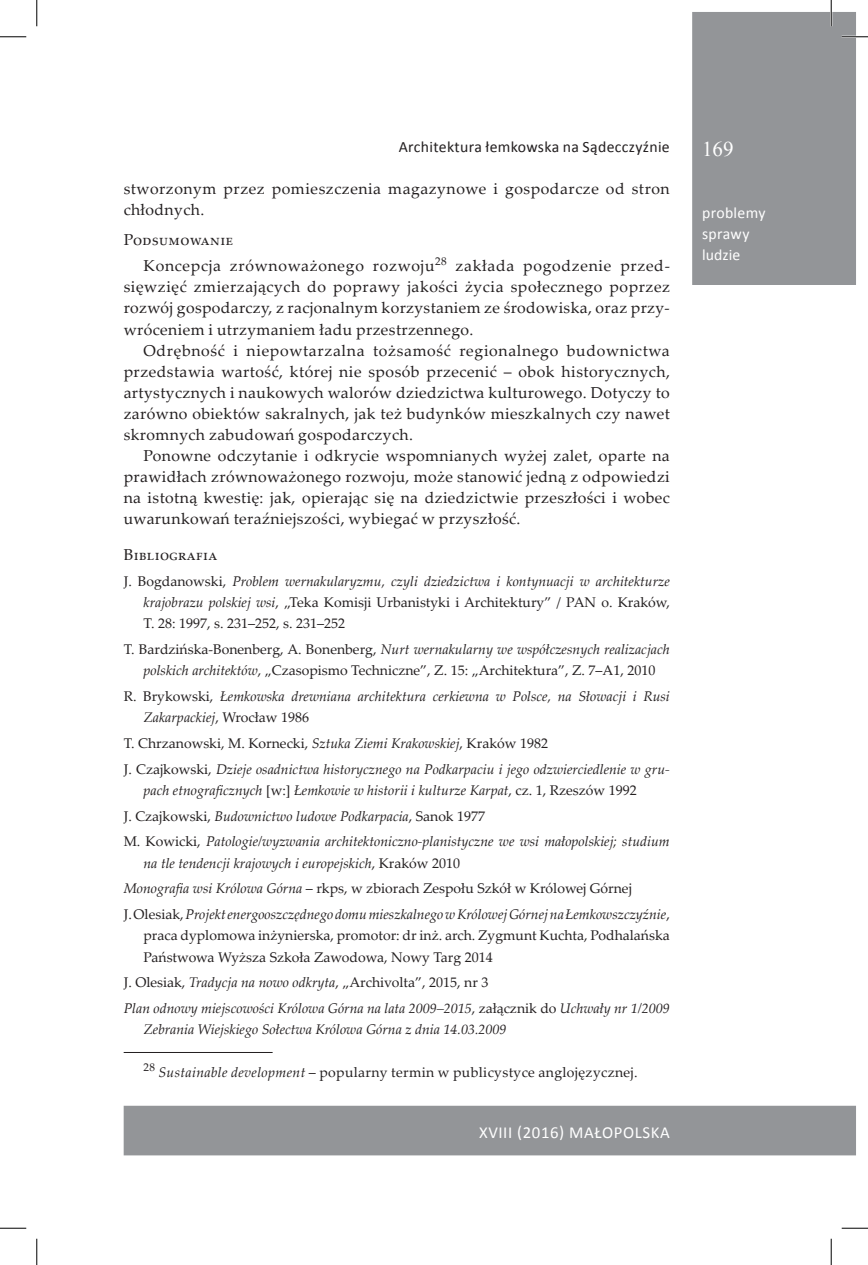
<style>
.page{position:relative;width:868px;height:1265px;background:#fff}
.page>*{position:absolute;margin:0;border:0;box-sizing:border-box;transform-origin:0 0}
.t1{font:21px "Times New Roman";color:#fff}
.t2{font:16.8px "Calibri";letter-spacing:.035em;color:#fff}
.tekst_glowny{font:15.75px/21px "Palatino Linotype";letter-spacing:.025em;color:#231f20;text-align:justify}
.przypis{font:15.75px/21px "Palatino Linotype";letter-spacing:.035em;color:#231f20}
.t3{font:15.75px "Calibri";letter-spacing:.02em;color:#231f20}
.tytuł_I_rzędu_w_arty{font:15.75px "Palatino Linotype";letter-spacing:.025em;color:#231f20}
.t4{font:15.75px/21px "Calibri";letter-spacing:.015em;color:#fff}
.No_Spacing{font:14px/21px "Palatino Linotype";color:#231f20;text-align:justify}
.No_Spacing-2{font:italic 14px/21px "Palatino Linotype";color:#231f20}
.przypis-2{font:14px "Palatino Linotype";letter-spacing:.025em;color:#231f20}
.przypis-3{font:11.2px "Palatino Linotype";color:#231f20}
.s1{font-style:italic}
.s2{font-style:normal}
</style>
<div class="page">
<div style="left:692px;top:13px;width:162px;height:271px;background:#939598"></div>
<div style="left:692px;top:12px;width:163px;height:273px;border:2px solid #939598"></div>
<div style="left:124px;top:1106px;width:730px;height:48px;background:#939598"></div>
<div style="left:124px;top:1105px;width:731px;height:50px;border:2px solid #939598"></div>
<hr style="left:124px;top:1051px;width:148px;height:1px;background:#231f20">
<hr style="left:841px;top:36px;width:26px;height:2px;background:#fff">
<hr style="left:829px;top:0;width:3px;height:26px;background:#fff">
<svg style="left:0;top:36px;width:26px;height:1px"></svg>
<svg style="left:841px;top:36px;width:26px;height:1px"></svg>
<svg style="left:0;top:1227px;width:26px;height:1px"></svg>
<svg style="left:841px;top:1227px;width:26px;height:1px"></svg>
<svg style="left:36px;top:0;width:1px;height:26px"></svg>
<svg style="left:36px;top:1238px;width:1px;height:26px"></svg>
<svg style="left:830px;top:0;width:1px;height:26px"></svg>
<svg style="left:830px;top:1238px;width:1px;height:26px"></svg>
<p class="t3" style="left:398px;top:137px;width:272px">Architektura łemkowska na Sądecczyźnie</p>
<p class="przypis" style="left:124px;top:177px;width:547px">stworzonym przez pomieszczenia magazynowe i gospodarcze od stron chłodnych.</p>
<p class="tytuł_I_rzędu_w_arty" style="left:124px;top:229px;width:111px">Podsumowanie</p>
<p class="tekst_glowny" style="left:124px;top:255px;width:547px;text-indent:20px">Koncepcja zrównoważonego rozwoju<sup>28</sup> zakłada pogodzenie przed&shy;sięwzięć zmierzających do poprawy jakości życia społecznego poprzez rozwój gospodarczy, z racjonalnym korzystaniem ze środowiska, oraz przy&shy;wróceniem i utrzymaniem ładu przestrzennego.</p>
<p class="tekst_glowny" style="left:124px;top:339px;width:547px;text-indent:20px">Odrębność i niepowtarzalna tożsamość regionalnego budownictwa przedstawia wartość, której nie sposób przecenić – obok historycznych, artystycznych i naukowych walorów dziedzictwa kulturowego. Dotyczy to zarówno obiektów sakralnych, jak też budynków mieszkalnych czy nawet skromnych zabudowań gospodarczych.</p>
<p class="tekst_glowny" style="left:124px;top:444px;width:547px;text-indent:20px">Ponowne odczytanie i odkrycie wspomnianych wyżej zalet, oparte na prawidłach zrównoważonego rozwoju, może stanowić jedną z odpowiedzi na istotną kwestię: jak, opierając się na dziedzictwie przeszłości i wobec uwarunkowań teraźniejszości, wybiegać w przyszłość.</p>
<p class="tytuł_I_rzędu_w_arty" style="left:124px;top:543px;width:95px">Bibliografia</p>
<p class="No_Spacing" style="left:143px;top:569px;width:527px;text-indent:-20px">J. Bogdanowski, <span class="s1">Problem wernakularyzmu, czyli dziedzictwa i kontynuacji w architekturze krajobrazu polskiej wsi</span>, „Teka Komisji Urbanistyki i Architektury” / PAN o. Kraków, T. 28: 1997, s. 231–252, s. 231–252</p>
<p class="No_Spacing" style="left:124px;top:637px;width:547px;text-align:center">T. Bardzińska-Bonenberg, A. Bonenberg, <span class="s1">Nurt wernakularny we współczesnych realizacjach polskich architektów</span>, „Czasopismo Techniczne”, Z. 15: „Architektura”, Z. 7–A1, 2010</p>
<p class="No_Spacing-2" style="left:143px;top:684px;width:527px;text-indent:-20px"><span class="s2">R. Brykowski,</span> Łemkowska drewniana architektura cerkiewna w Polsce, na Słowacji i Rusi<br>Zakarpackiej<span class="s2">, Wrocław 1986</span></p>
<p class="No_Spacing" style="left:124px;top:731px;width:425px">T. Chrzanowski, M. Kornecki, <span class="s1">Sztuka Ziemi Krakowskiej</span>, Kraków 1982</p>
<p class="No_Spacing-2" style="left:143px;top:757px;width:527px;text-indent:-20px"><span class="s2">J. Czajkowski,</span> Dzieje osadnictwa historycznego na Podkarpaciu i jego odzwierciedlenie w gru&shy;pach etnograficznych <span class="s2">[w:]</span> Łemkowie w historii i kulturze Karpat<span class="s2">, cz. 1, Rzeszów 1992</span></p>
<p class="No_Spacing-2" style="left:124px;top:804px;width:363px"><span class="s2">J. Czajkowski,</span> Budownictwo ludowe Podkarpacia<span class="s2">, Sanok 1977</span></p>
<p class="No_Spacing-2" style="left:143px;top:830px;width:527px;text-indent:-20px"><span class="s2">M. Kowicki,</span> Patologie/wyzwania architektoniczno-planistyczne we wsi małopolskiej; studium na tle tendencji krajowych i europejskich<span class="s2">, Kraków 2010</span></p>
<p class="No_Spacing" style="left:124px;top:877px;width:509px"><span class="s1">Monografia wsi Królowa Górna</span> – rkps, w zbiorach Zespołu Szkół w Królowej Górnej</p>
<p class="No_Spacing" style="left:143px;top:903px;width:527px;text-indent:-20px">J.Olesiak, <span class="s1">Projekt energooszczędnego domu mieszkalnego w Królowej Górnej na Łemkowszczyźnie</span>, praca dyplomowa inżynierska, promotor: dr inż. arch. Zygmunt Kuchta, Podhalańska Państwowa Wyższa Szkoła Zawodowa, Nowy Targ 2014</p>
<p class="No_Spacing" style="left:124px;top:971px;width:366px">J. Olesiak, <span class="s1">Tradycja na nowo odkryta</span>, „Archivolta”, 2015, nr 3</p>
<p class="No_Spacing-2" style="left:143px;top:997px;width:527px;text-indent:-20px">Plan odnowy miejscowości Królowa Górna na lata 2009–2015<span class="s2">, załącznik do</span> Uchwały nr 1/2009<br>Zebrania Wiejskiego Sołectwa Królowa Górna z dnia 14.03.2009</p>
<p class="przypis-3" style="left:143px;top:1058px;width:13px">28</p>
<p class="przypis-2" style="left:158px;top:1062px;width:480px"><span class="s1">Sustainable development</span> – popularny termin w publicystyce anglojęzycznej.</p>
<p class="t2" style="left:479px;top:1121px;width:192px">XVIII (2016) maŁopolska</p>
<h1 class="t1" style="left:701px;top:134px;width:33px">169</h1>
<p class="t4" style="left:701px;top:202px;width:65px">problemy sprawy ludzie</p>
</div>
